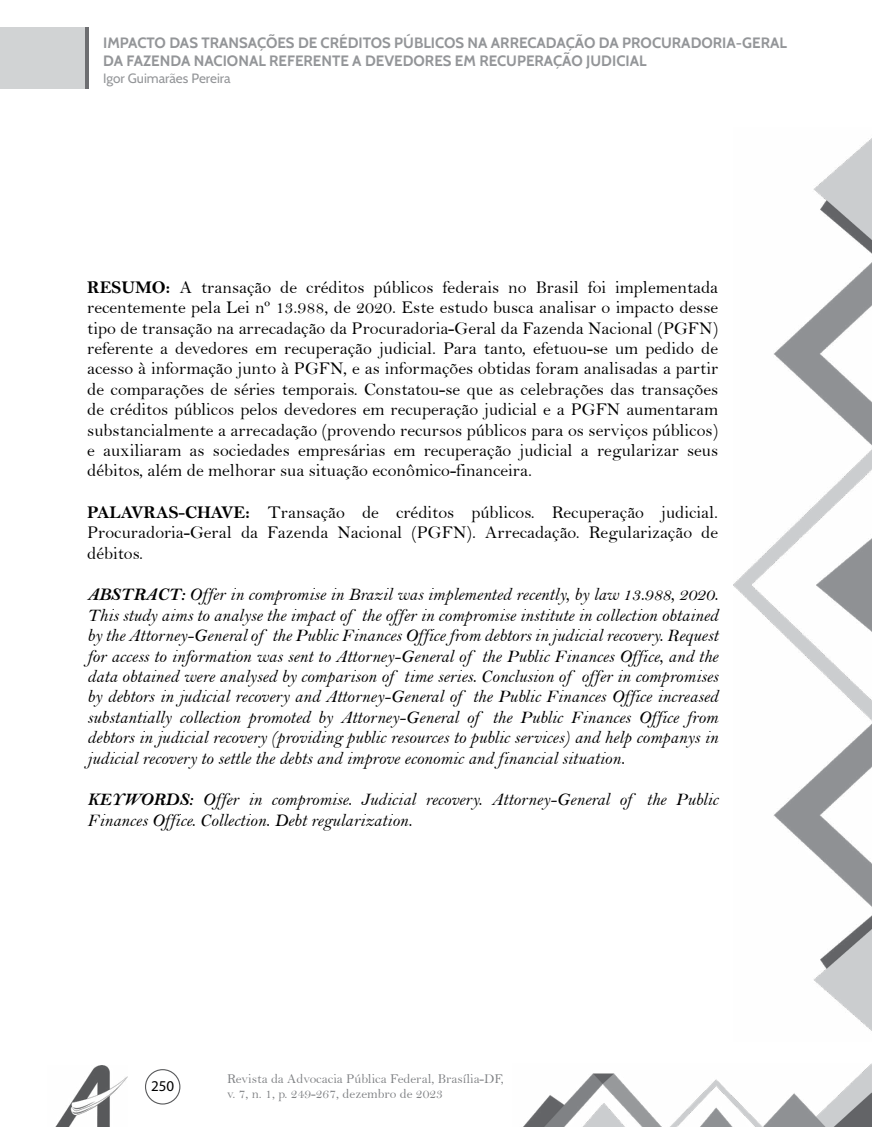
<style>
.page{position:relative;width:872px;height:1127px;background:#fff}
.page>*{position:absolute;margin:0;border:0;box-sizing:border-box;transform-origin:0 0}
.t1{font:18px/20.4px "Bell";color:#000;text-align:justify}
.t2{font:18px/20.4px "Bell MT Italic";color:#000;text-align:justify}
.t3{font:700 15px/18px "Cabin";color:#939598}
.t4{font:15px "Myriad Pro";color:#000}
.t5{font:13.5px/15px "Bell";color:#808285}
.t6{font:13.5px "Cabin";color:#939598}
.s1{font-family:"Bell MT Bold"}
.s2{font-family:"Bell";font-weight:700;font-style:italic}
</style>
<div class="page">
<img style="left:55px;top:1066px;width:72px;height:61px">
<div style="left:145px;top:1069px;width:35px;height:35px;border:1px solid #58595b;border-radius:50%"></div>
<img style="left:523px;top:1063px;width:349px;height:64px">
<hr style="left:85px;top:28px;width:3px;height:61px;background:#6d6e71">
<div style="left:0;top:28px;width:85px;height:61px;background:#d1d3d4"></div>
<img style="left:733px;top:138px;width:139px;height:893px">
<p class="t3" style="left:103px;top:34px;width:685px">IMPACTO DAS TRANSAÇÕES DE CRÉDITOS PÚBLICOS NA ARRECADAÇÃO DA PROCURADORIA-GERAL<br>DA FAZENDA NACIONAL REFERENTE A DEVEDORES EM RECUPERAÇÃO JUDICIAL</p>
<p class="t6" style="left:103px;top:70px;width:129px">Igor Guimarães Pereira</p>
<p class="t1" style="left:87px;top:277px;width:632px"><span class="s1">RESUMO:</span> A transação de créditos públicos federais no Brasil foi implementada recentemente pela Lei nº 13.988, de 2020. Este estudo busca analisar o impacto desse tipo de transação na arrecadação da Procuradoria-Geral da Fazenda Nacional (PGFN) referente a devedores em recuperação judicial. Para tanto, efetuou-se um pedido de acesso à informação junto à PGFN, e as informações obtidas foram analisadas a partir de comparações de séries temporais. Constatou-se que as celebrações das transações de créditos públicos pelos devedores em recuperação judicial e a PGFN aumentaram substancialmente a arrecadação (provendo recursos públicos para os serviços públicos) e auxiliaram as sociedades empresárias em recuperação judicial a regularizar seus débitos, além de melhorar sua situação econômico-financeira.</p>
<p class="t1" style="left:87px;top:502px;width:632px"><span class="s1">PALAVRAS-CHAVE:</span> Transação de créditos públicos. Recuperação judicial.<br>Procuradoria-Geral da Fazenda Nacional (PGFN). Arrecadação. Regularização de débitos.</p>
<p class="t2" style="left:87px;top:584px;width:632px"><span class="s2">ABSTRACT:</span> Offer in compromise in Brazil was implemented recently, by law 13.988, 2020.<br>This study aims to analyse the impact of the offer in compromise institute in collection obtained by the Attorney-General of the Public Finances Office from debtors in judicial recovery. Request for access to information was sent to Attorney-General of the Public Finances Office, and the data obtained were analysed by comparison of time series. Conclusion of offer in compromises by debtors in judicial recovery and Attorney-General of the Public Finances Office increased substantially collection promoted by Attorney-General of the Public Finances Office from debtors in judicial recovery (providing public resources to public services) and help companys in judicial recovery to settle the debts and improve economic and financial situation.</p>
<p class="t2" style="left:87px;top:789px;width:632px"><span class="s2">KEYWORDS:</span> Offer in compromise. Judicial recovery. Attorney-General of the Public<br>Finances Office. Collection. Debt regularization.</p>
<p class="t4" style="left:151px;top:1077px;width:25px">250</p>
<p class="t5" style="left:227px;top:1071px;width:278px">Revista da Advocacia Pública Federal, Brasília-DF, v. 7, n. 1, p. 249-267, dezembro de 2023</p>
</div>
